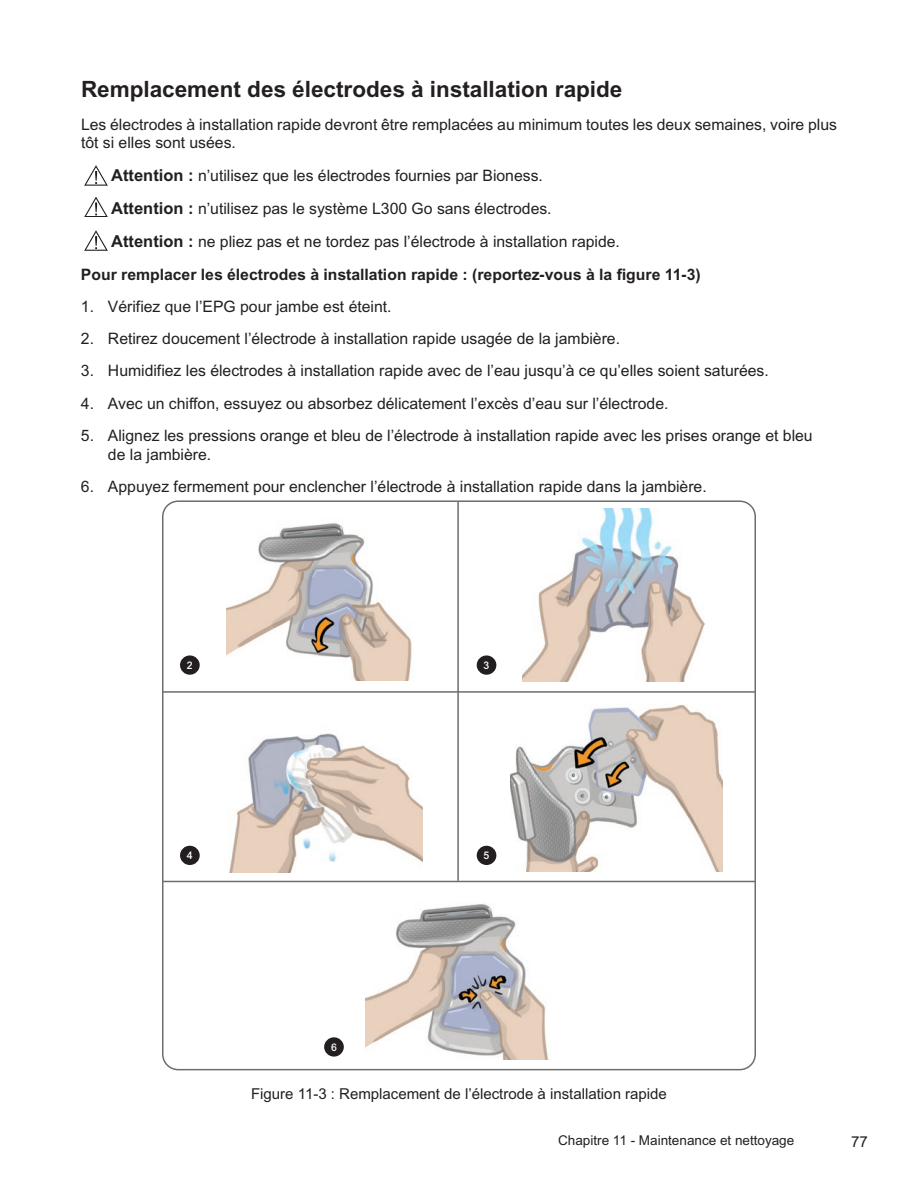
<style>
.page{position:relative;width:918px;height:1188px;background:#fff}
.page>*{position:absolute;margin:0;border:0;box-sizing:border-box;transform-origin:0 0}
.t1{font:700 22.5px "Arial MT Std";color:#231f20}
.t2{font:15.75px/18.8px "Arial MT Std";color:#231f20}
.t3{font:700 15.75px "Arial MT Std";color:#231f20}
.t4{font:15px "Arial MT Std";color:#231f20}
.t5{font:13.5px "Arial MT Std";color:#231f20}
.t6{font:500 10.5px "Arial MT Std";color:#fff}
.s1{font-weight:700;font-size:16.5px}
</style>
<div class="page">
<hr style="left:163px;top:881px;width:593px;height:1px;background:#6c6d70">
<img style="left:366px;top:904px;width:183px;height:155px">
<hr style="left:457px;top:502px;width:2px;height:379px;background:#6c6d70">
<img style="left:229px;top:733px;width:193px;height:140px">
<img style="left:227px;top:523px;width:185px;height:158px">
<img style="left:523px;top:509px;width:182px;height:173px">
<img style="left:511px;top:705px;width:212px;height:167px">
<hr style="left:163px;top:691px;width:592px;height:2px;background:#6c6d70">
<div style="left:324px;top:1037px;width:20px;height:20px;background:#231f20;border-radius:50%"></div>
<div style="left:477px;top:846px;width:19px;height:19px;background:#231f20;border-radius:50%"></div>
<div style="left:477px;top:655px;width:19px;height:20px;background:#231f20;border-radius:50%"></div>
<div style="left:180px;top:846px;width:20px;height:19px;background:#231f20;border-radius:50%"></div>
<div style="left:180px;top:655px;width:20px;height:20px;background:#231f20;border-radius:50%"></div>
<svg style="left:84px;top:165px;width:24px;height:20px"></svg>
<svg style="left:84px;top:197px;width:24px;height:20px"></svg>
<svg style="left:84px;top:230px;width:24px;height:21px"></svg>
<h1 class="t1" style="left:81px;top:76px;width:543px">Remplacement des électrodes à installation rapide</h1>
<p class="t2" style="left:81px;top:115px;width:758px">Les électrodes à installation rapide devront être remplacées au minimum toutes les deux semaines, voire plus tôt si elles sont usées.</p>
<p class="t2" style="left:111px;top:166px;width:433px"><span class="s1">Attention :</span> n’utilisez que les électrodes fournies par Bioness.</p>
<p class="t2" style="left:111px;top:199px;width:442px"><span class="s1">Attention :</span> n’utilisez pas le système L300 Go sans électrodes.</p>
<p class="t2" style="left:111px;top:232px;width:510px"><span class="s1">Attention :</span> ne pliez pas et ne tordez pas l’électrode à installation rapide.</p>
<p class="t3" style="left:81px;top:265px;width:621px">Pour remplacer les électrodes à installation rapide : (reportez-vous à la figure 11-3)</p>
<p class="t2" style="left:81px;top:297px;width:312px">1. Vérifiez que l’EPG pour jambe est éteint.</p>
<p class="t2" style="left:81px;top:329px;width:541px">2. Retirez doucement l’électrode à installation rapide usagée de la jambière.</p>
<p class="t2" style="left:81px;top:361px;width:689px">3. Humidifiez les électrodes à installation rapide avec de l’eau jusqu’à ce qu’elles soient saturées.</p>
<p class="t2" style="left:81px;top:394px;width:589px">4. Avec un chiffon, essuyez ou absorbez délicatement l’excès d’eau sur l’électrode.</p>
<p class="t2" style="left:108px;top:426px;width:706px;text-indent:-27px">5. Alignez les pressions orange et bleu de l’électrode à installation rapide avec les prises orange et bleu de la jambière.</p>
<p class="t2" style="left:81px;top:477px;width:627px">6. Appuyez fermement pour enclencher l’électrode à installation rapide dans la jambière.</p>
<p class="t6" style="left:187px;top:659px;width:7px">2</p>
<p class="t6" style="left:187px;top:849px;width:7px">4</p>
<p class="t6" style="left:484px;top:659px;width:7px">3</p>
<p class="t6" style="left:484px;top:849px;width:7px">5</p>
<p class="t6" style="left:331px;top:1041px;width:7px">6</p>
<p class="t4" style="left:251px;top:1086px;width:417px">Figure 11-3 : Remplacement de l’électrode à installation rapide</p>
<p class="t5" style="left:558px;top:1133px;width:238px">Chapitre 11 - Maintenance et nettoyage</p>
<p class="t4" style="left:851px;top:1133px;width:18px">77</p>
</div>
